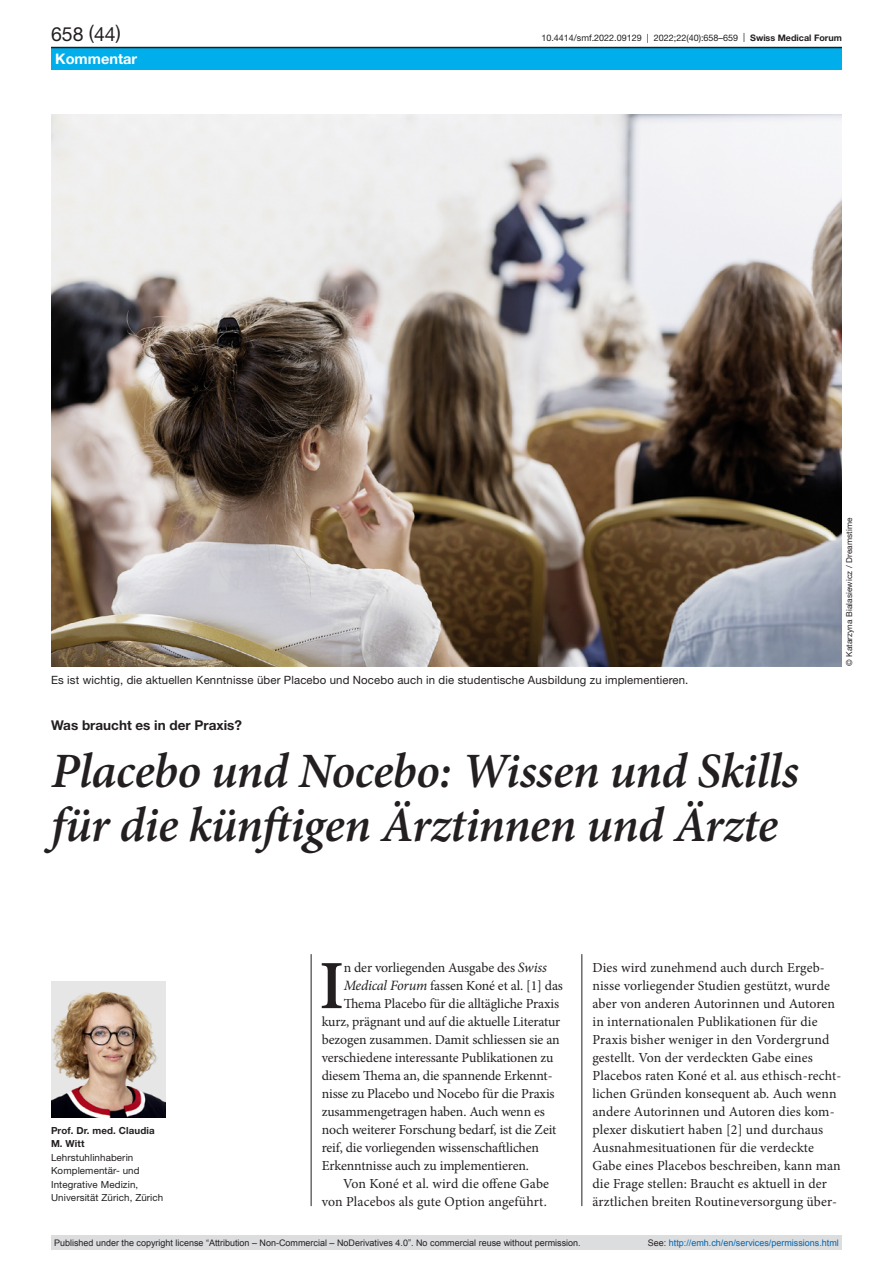
<style>
.page{position:relative;width:893px;height:1263px;background:#fff}
.page>*{position:absolute;margin:0;border:0;box-sizing:border-box;transform-origin:0 0}
.paragrapf-left-initi{font:600 69.15px "Minion Pro";color:#231f20}
.article-title-33-ser{font:italic 600 49.5px/54px "Minion Pro";letter-spacing:-.015em;color:#231f20}
.t1{font:19.5px "Helvetica Neue LT Pro";color:#231f20}
.t2{font:700 14.55px "Helvetica Neue LT Pro";color:#fff}
.paragraph-left-inden{font:13.8px/18px "Minion Pro";letter-spacing:.01em;color:#231f20;text-align:right}
.paragrapf-left-initi-2{font:13.8px "Minion Pro";letter-spacing:-.01em;color:#231f20}
.pre-heading{font:700 13.5px "Helvetica Neue LT Pro";color:#231f20}
.figure-caption{font:11.4px "Helvetica Neue LT Pro";letter-spacing:.01em;color:#231f20}
.affiliations-small{font:9.75px/13.5px "Helvetica Neue LT Pro";letter-spacing:.01em;color:#231f20}
.authors-small{font:700 9.75px/13.5px "Helvetica Neue LT Pro";letter-spacing:.01em;color:#231f20}
.t3{font:9px "Arial";color:#231f20}
.t4{font:9px "Helvetica Neue LT Pro";color:#231f20}
.t5{font:9px "Arial";color:#0066b3}
.credits{font:8.25px "Helvetica Neue LT Pro";letter-spacing:.01em;color:#231f20}
.s1{font-weight:700}
.s2{font-style:italic;font-size:14.25px}
.s3{color:#231f20}
</style>
<div class="page">
<img style="left:51px;top:115px;width:791px;height:551px">
<hr style="left:311px;top:954px;width:1px;height:252px;background:#231f20">
<hr style="left:582px;top:954px;width:1px;height:252px;background:#231f20">
<img style="left:51px;top:981px;width:114px;height:137px">
<div style="left:51px;top:47px;width:791px;height:23px;background:#00aeeb"></div>
<hr style="left:51px;top:47px;width:791px;height:1px;background:#231f20">
<div style="left:51px;top:1235px;width:791px;height:15px;background:#dcdddf"></div>
<h3 class="t1" style="left:51px;top:22px;width:71px">658 (44)</h3>
<p class="t4" style="left:541px;top:32px;width:302px">10.4414/smf.2022.09129 | 2022;22(40):658–659 | <span class="s1">Swiss Medical Forum</span></p>
<p class="t2" style="left:55px;top:49px;width:83px">Kommentar</p>
<p class="figure-caption" style="left:51px;top:673px;width:639px">Es ist wichtig, die aktuellen Kenntnisse über Placebo und Nocebo auch in die studentische Ausbildung zu implementieren.</p>
<p class="pre-heading" style="left:51px;top:716px;width:192px">Was braucht es in der Praxis?</p>
<p class="article-title-33-ser" style="left:51px;top:744px;width:749px">Placebo und Nocebo: Wissen und Skills für die künftigen Ärztinnen und Ärzte</p>
<p class="credits" style="left:844px;top:666px;width:150px;rotate:-90deg">© Katarzyna Bialasiewicz / Dreamstime</p>
<p class="authors-small" style="left:51px;top:1123px;width:105px">Prof. Dr. med. Claudia<br>M. Witt</p>
<p class="affiliations-small" style="left:51px;top:1150px;width:114px">Lehrstuhlinhaberin<br>Komplementär- und<br>Integrative Medizin,<br>Universität Zürich, Zürich</p>
<p class="paragrapf-left-initi" style="left:319px;top:938px;width:27px">I</p>
<p class="paragrapf-left-initi-2" style="left:344px;top:958px;width:205px">n der vorliegenden Ausgabe des <span class="s2">Swiss</span></p>
<p class="paragrapf-left-initi-2" style="left:344px;top:976px;width:221px"><span class="s2">Medical Forum</span> fassen Koné et al. [1] das</p>
<p class="paragrapf-left-initi-2" style="left:344px;top:994px;width:217px">Thema Placebo für die alltägliche Praxis</p>
<p class="paragrapf-left-initi-2" style="left:322px;top:1012px;width:240px">kurz, prägnant und auf die aktuelle Literatur</p>
<p class="paragrapf-left-initi-2" style="left:322px;top:1030px;width:239px">bezogen zusammen. Damit schliessen sie an</p>
<p class="paragrapf-left-initi-2" style="left:322px;top:1048px;width:233px">verschiedene interessante Publikationen zu</p>
<p class="paragrapf-left-initi-2" style="left:322px;top:1066px;width:232px">diesem Thema an, die spannende Erkennt-</p>
<p class="paragrapf-left-initi-2" style="left:322px;top:1084px;width:234px">nisse zu Placebo und Nocebo für die Praxis</p>
<p class="paragrapf-left-initi-2" style="left:322px;top:1102px;width:225px">zusammengetragen haben. Auch wenn es</p>
<p class="paragrapf-left-initi-2" style="left:322px;top:1120px;width:236px">noch weiterer Forschung bedarf, ist die Zeit</p>
<p class="paragrapf-left-initi-2" style="left:322px;top:1138px;width:219px">reif, die vorliegenden wissenschaftlichen</p>
<p class="paragrapf-left-initi-2" style="left:322px;top:1156px;width:209px">Erkenntnisse auch zu implementieren.</p>
<p class="paragraph-left-inden" style="left:322px;top:1175px;width:229px">Von Koné et al. wird die offene Gabe von Placebos als gute Option angeführt.</p>
<p class="paragraph-left-inden" style="left:592px;top:959px;width:250px;text-align:left">Dies wird zunehmend auch durch Ergeb&shy;nisse vorliegender Studien gestützt, wurde aber von anderen Autorinnen und Autoren in internationalen Publikationen für die Praxis bisher weniger in den Vordergrund gestellt. Von der verdeckten Gabe eines Placebos raten Koné et al. aus ethisch-recht&shy;lichen Gründen konsequent ab. Auch wenn andere Autorinnen und Autoren dies kom&shy;plexer diskutiert haben [2] und durchaus Ausnahmesituationen für die verdeckte Gabe eines Placebos beschreiben, kann man die Frage stellen: Braucht es aktuell in der ärztlichen breiten Routineversorgung über-</p>
<p class="t3" style="left:54px;top:1237px;width:528px">Published under the copyright license “Attribution – Non-Commercial – NoDerivatives 4.0”. No commercial reuse without permission.</p>
<p class="t5" style="left:648px;top:1237px;width:193px"><span class="s3">See:</span> http://emh.ch/en/services/permissions.html</p>
</div>
